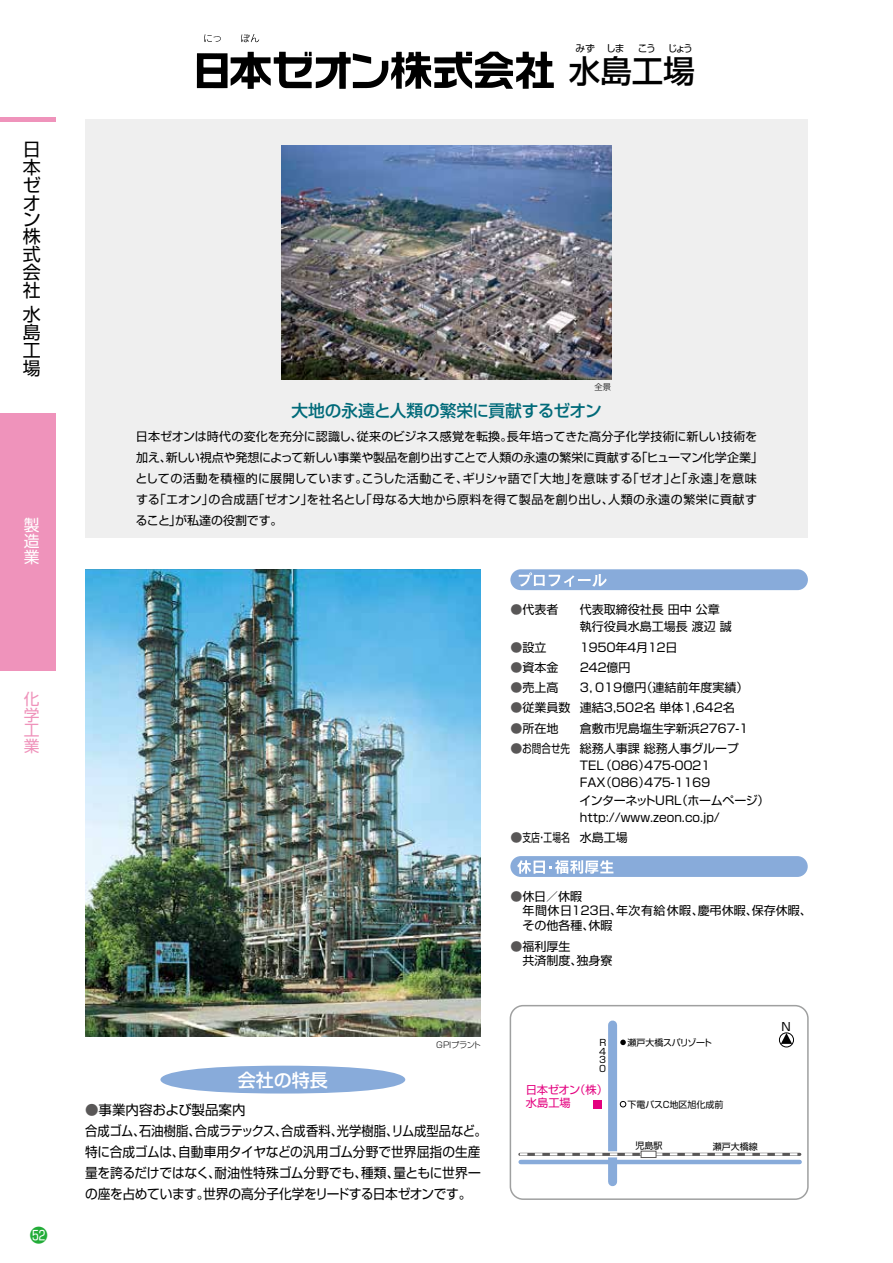
<style>
.page{position:relative;width:893px;height:1263px;background:#fff}
.page>*{position:absolute;margin:0;border:0;box-sizing:border-box;transform-origin:0 0}
.t1{font:500 31.5px "Shin Go Pro";color:#000}
.t2{font:18px/17.5px "Shin Go Pro";color:#000;text-align:justify}
.t3{font:500 18px "Shin Go Pro";color:#fff}
.t4{font:500 16.65px "Shin Go Pro";letter-spacing:-.005em;color:#006a79}
.t5{font:15.75px/15.8px "Shin Go Pro";color:#ef93bb;text-align:justify}
.t6{font:15.75px/15.8px "Shin Go Pro";color:#fff;text-align:justify}
.t7{font:13.5px/21px "Shin Go Pro";letter-spacing:-.01em;color:#000}
.t8{font:12px/20.2px "Shin Go Pro";color:#000}
.t9{font:12px/17.2px "Shin Go Pro";letter-spacing:-.03em;color:#000}
.t10{font:12px "Shin Go Pro";color:#000;scale:.73 1}
.t11{font:12px "Shin Go Pro";color:#000;scale:.8 1}
.t12{font:11.4px "Shin Go Pro";color:#000}
.t13{font:11.25px/12.9px "Shin Go Pro";letter-spacing:-.015em;color:#e4007f}
.t14{font:9.75px "Shin Go Pro";letter-spacing:-.155em;color:#000}
.t15{font:9px/8.6px "Shin Go Pro";color:#000;text-align:justify}
.t16{font:9px "Shin Go Pro";letter-spacing:-.035em;color:#000}
.t17{font:300 8.25px "Shin Go Pro";letter-spacing:-.035em;color:#000}
.s1{color:#595757}
</style>
<div class="page">
<img style="left:85px;top:569px;width:396px;height:468px">
<div style="left:160px;top:1066px;width:245px;height:27px;background:#88abda;border-radius:50%"></div>
<div style="left:85px;top:119px;width:723px;height:419px;background:#efefef"></div>
<div style="left:510px;top:1005px;width:299px;height:195px;border:2px solid #9fa0a0;border-radius:13px"></div>
<img style="left:282px;top:145px;width:329px;height:234px">
<svg style="left:204px;top:34px;width:17px;height:8px"></svg>
<svg style="left:241px;top:34px;width:18px;height:9px"></svg>
<div style="left:608px;top:1025px;width:9px;height:157px;background:#88abda"></div>
<div style="left:779px;top:1033px;width:15px;height:14px;border:1px solid #000;border-radius:50%"></div>
<svg style="left:781px;top:1033px;width:11px;height:11px"></svg>
<svg style="left:620px;top:1101px;width:6px;height:6px"></svg>
<svg style="left:620px;top:1039px;width:6px;height:6px"></svg>
<div style="left:593px;top:1100px;width:9px;height:9px;background:#e4007f"></div>
<div style="left:520px;top:1151px;width:280px;height:6px;background:#d9d8d8"></div>
<hr style="left:520px;top:1153px;width:280px;height:3px;background:#595757">
<svg style="left:520px;top:1153px;width:278px;height:2px"></svg>
<div style="left:641px;top:1151px;width:15px;height:6px;background:#fff"></div>
<div style="left:641px;top:1151px;width:15px;height:7px;border:1px solid #595757"></div>
<hr style="left:521px;top:1160px;width:279px;height:4px;background:#88abda">
<div style="left:510px;top:569px;width:298px;height:21px;background:#88abda;border-radius:10px"></div>
<svg style="left:519px;top:572px;width:88px;height:15px"></svg>
<div style="left:510px;top:856px;width:298px;height:21px;background:#88abda;border-radius:10px"></div>
<svg style="left:517px;top:860px;width:96px;height:14px"></svg>
<svg style="left:197px;top:52px;width:357px;height:37px"></svg>
<div style="left:0;top:413px;width:55px;height:258px;background:#ef93bb"></div>
<hr style="left:0;top:117px;width:55px;height:4px;background:#ef93bb">
<h2 class="t2" style="left:23px;top:139px;width:19px">日本ゼオン株式会社</h2>
<h2 class="t2" style="left:23px;top:303px;width:19px;line-height:18px">水島工場</h2>
<h3 class="t6" style="left:24px;top:515px;width:17px">製造業</h3>
<h3 class="t5" style="left:24px;top:689px;width:17px">化学工業</h3>
<p class="t14" style="left:575px;top:40px;width:51px">みず しま</p>
<p class="t14" style="left:638px;top:40px;width:57px">こう じょう</p>
<h1 class="t1" style="left:569px;top:45px;width:127px">水島工場</h1>
<p class="t17" style="left:595px;top:380px;width:18px">全景</p>
<h3 class="t4" style="left:292px;top:397px;width:312px">大地の永遠と人類の繁栄に貢献するゼオン</h3>
<p class="t8" style="left:135px;top:424px;width:629px;line-height:21px">日本ゼオンは時代の変化を充分に認識し、従来のビジネス感覚を転換。長年培ってきた高分子化学技術に新しい技術を加え、新しい視点や発想によって新しい事業や製品を創り出すことで人類の永遠の繁栄に貢献する「ヒューマン化学企業」としての活動を積極的に展開しています。こうした活動こそ、ギリシャ語で「大地」を意味する「ゼオ」と「永遠」を意味する「エオン」の合成語「ゼオン」を社名とし「母なる大地から原料を得て製品を創り出し、人類の永遠の繁栄に貢献すること」が私達の役割です。</p>
<p class="t8" style="left:510px;top:598px;width:49px"><span class="s1">●</span>代表者</p>
<p class="t8" style="left:510px;top:635px;width:37px"><span class="s1">●</span>設立</p>
<p class="t8" style="left:510px;top:656px;width:49px"><span class="s1">●</span>資本金</p>
<p class="t8" style="left:510px;top:676px;width:49px"><span class="s1">●</span>売上高</p>
<p class="t8" style="left:510px;top:696px;width:61px"><span class="s1">●</span>従業員数</p>
<p class="t8" style="left:510px;top:716px;width:49px"><span class="s1">●</span>所在地</p>
<p class="t11" style="left:510px;top:738px;width:76px"><span class="s1">●</span>お問合せ先</p>
<p class="t10" style="left:510px;top:828px;width:83px"><span class="s1">●</span>支店・工場名</p>
<p class="t8" style="left:580px;top:599px;width:153px;line-height:17.2px">代表取締役社長 田中 公章　執行役員水島工場長 渡辺 誠</p>
<p class="t8" style="left:578px;top:635px;width:173px">１９５０年４月１２日<br>２４２億円<br>3，019億円（連結前年度実績）連結3,502名 単体１,642名<br>倉敷市児島塩生字新浜２７６７-１総務人事課 総務人事グループ</p>
<p class="t9" style="left:580px;top:755px;width:191px">TEL（０８６）４７５-００２１<br>FAX（０８６）４７５-１１６９<br>インターネットURL（ホームページ）http://www.zeon.co.jp/</p>
<p class="t8" style="left:580px;top:826px;width:49px">水島工場</p>
<p class="t8" style="left:510px;top:885px;width:73px"><span class="s1">●</span>休日／休暇</p>
<p class="t8" style="left:522px;top:899px;width:291px">年間休日１２３日、年次有給休暇、慶弔休暇、保存休暇、</p>
<p class="t8" style="left:510px;top:913px;width:103px">　その他各種、休暇</p>
<p class="t8" style="left:510px;top:937px;width:103px;line-height:14.4px"><span class="s1">●</span>福利厚生<br>　共済制度、独身寮</p>
<h2 class="t3" style="left:238px;top:1065px;width:91px">会社の特長</h2>
<p class="t17" style="left:436px;top:1038px;width:46px">GPIプラント</p>
<p class="t7" style="left:85px;top:1097px;width:403px"><span class="s1">●</span>事業内容および製品案内<br>合成ゴム、石油樹脂、合成ラテックス、合成香料、光学樹脂、リム成型品など。特に合成ゴムは、自動車用タイヤなどの汎用ゴム分野で世界屈指の生産量を誇るだけではなく、耐油性特殊ゴム分野でも、種類、量ともに世界一の座を占めています。世界の高分子化学をリードする日本ゼオンです。</p>
<p class="t15" style="left:598px;top:1037px;width:9px">R４<br>３<br>０</p>
<p class="t13" style="left:526px;top:1082px;width:84px">日本ゼオン（株）水島工場</p>
<p class="t16" style="left:627px;top:1035px;width:86px">瀬戸大橋スパリゾート</p>
<p class="t15" style="left:627px;top:1099px;width:98px">下電バスC地区旭化成前</p>
<p class="t15" style="left:636px;top:1140px;width:28px">児島駅</p>
<p class="t15" style="left:713px;top:1141px;width:46px">瀬戸大橋線</p>
<p class="t12" style="left:781px;top:1017px;width:11px">N</p>
</div>
